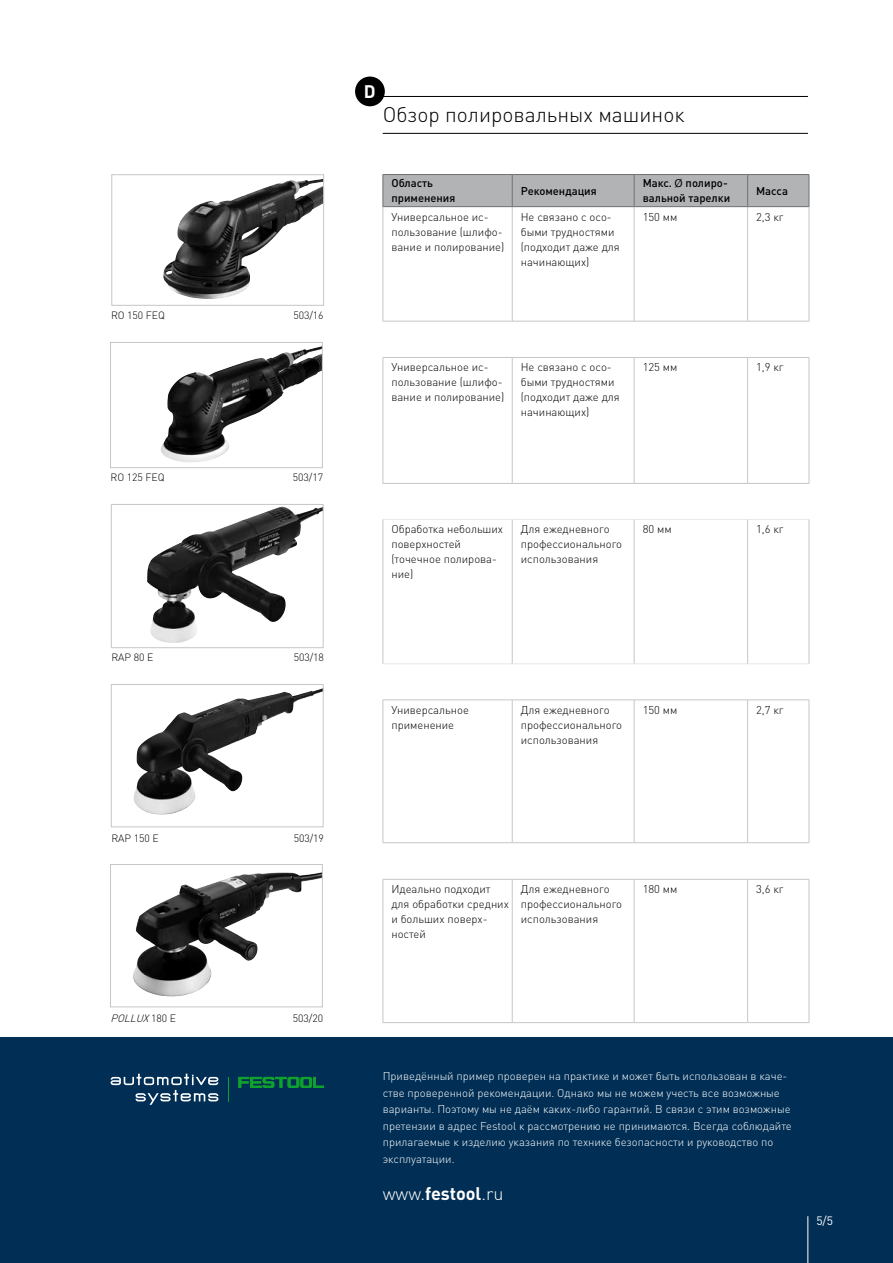
<style>
.page{position:relative;width:893px;height:1263px;background:#fff}
.page>*{position:absolute;margin:0;border:0;box-sizing:border-box;transform-origin:0 0}
.t1{font:300 21px "DIN Pro";color:#000}
.t2{font:300 18px "DIN Pro";color:#fff}
.t3{font:700 18px "DIN Pro";color:#fff}
.t4{font:12px "DIN Pro";color:#fff}
.t5{font:300 11.25px/15px "DIN Pro";color:#000}
.t6{font:300 11.25px/16.5px "DIN Pro";color:#fff}
.t7{font:500 11.25px/15px "DIN Pro";color:#000}
.t8{font:300 10.5px "DIN Pro";letter-spacing:-.005em;color:#000}
.t9{font:italic 300 10.5px "DIN Pro";color:#000}
.s1{font-style:normal}
.s2{font-family:"Verdana";font-weight:400;font-size:10.5px}
.s3{font-weight:700}
</style>
<div class="page">
<div style="left:0;top:1203px;width:893px;height:60px;background:#002e54"></div>
<hr style="left:807px;top:1216px;width:1px;height:47px;background:#fff">
<div style="left:0;top:1037px;width:893px;height:171px;background:#002e54"></div>
<svg style="left:238px;top:1077px;width:86px;height:11px"></svg>
<svg style="left:228px;top:1077px;width:1px;height:24px"></svg>
<svg style="left:111px;top:1074px;width:107px;height:31px"></svg>
<div style="left:355px;top:77px;width:30px;height:29px;background:#000;border-radius:50%"></div>
<hr style="left:383px;top:96px;width:425px;height:1px;background:#000">
<hr style="left:383px;top:133px;width:425px;height:1px;background:#000">
<img style="left:163px;top:180px;width:151px;height:119px">
<div style="left:111px;top:174px;width:213px;height:132px;border:1px solid #c5c6c8"></div>
<img style="left:161px;top:346px;width:160px;height:116px">
<div style="left:110px;top:342px;width:213px;height:126px;border:1px solid #c5c6c8"></div>
<img style="left:147px;top:507px;width:150px;height:136px">
<div style="left:111px;top:504px;width:213px;height:144px;border:1px solid #c5c6c8"></div>
<img style="left:134px;top:690px;width:182px;height:124px">
<div style="left:111px;top:684px;width:213px;height:143px;border:1px solid #c5c6c8"></div>
<img style="left:133px;top:872px;width:188px;height:124px">
<div style="left:110px;top:864px;width:213px;height:143px;border:1px solid #c5c6c8"></div>
<div style="left:384px;top:175px;width:425px;height:31px;background:#b1b3b4"></div>
<hr style="left:383px;top:207px;width:1px;height:114px;background:#c5c6c8">
<hr style="left:512px;top:207px;width:1px;height:114px;background:#c5c6c8">
<hr style="left:634px;top:207px;width:1px;height:114px;background:#c5c6c8">
<hr style="left:747px;top:207px;width:1px;height:114px;background:#c5c6c8">
<hr style="left:809px;top:207px;width:1px;height:114px;background:#c5c6c8">
<hr style="left:383px;top:321px;width:129px;height:1px;background:#c5c6c8">
<hr style="left:512px;top:321px;width:122px;height:1px;background:#c5c6c8">
<hr style="left:634px;top:321px;width:114px;height:1px;background:#c5c6c8">
<hr style="left:748px;top:321px;width:61px;height:1px;background:#c5c6c8">
<hr style="left:383px;top:174px;width:129px;height:1px;background:#707173">
<hr style="left:383px;top:175px;width:1px;height:31px;background:#707173">
<hr style="left:512px;top:174px;width:122px;height:1px;background:#707173">
<hr style="left:512px;top:175px;width:1px;height:31px;background:#707173">
<hr style="left:634px;top:174px;width:114px;height:1px;background:#707173">
<hr style="left:634px;top:175px;width:1px;height:31px;background:#707173">
<hr style="left:748px;top:174px;width:61px;height:1px;background:#707173">
<hr style="left:747px;top:175px;width:1px;height:31px;background:#707173">
<hr style="left:809px;top:175px;width:1px;height:31px;background:#707173">
<hr style="left:383px;top:206px;width:129px;height:1px;background:#707173">
<hr style="left:512px;top:206px;width:122px;height:1px;background:#707173">
<hr style="left:634px;top:206px;width:114px;height:1px;background:#707173">
<hr style="left:748px;top:206px;width:61px;height:1px;background:#707173">
<hr style="left:383px;top:357px;width:129px;height:1px;background:#c5c6c8">
<hr style="left:383px;top:358px;width:1px;height:125px;background:#c5c6c8">
<hr style="left:512px;top:357px;width:122px;height:1px;background:#c5c6c8">
<hr style="left:512px;top:358px;width:1px;height:125px;background:#c5c6c8">
<hr style="left:634px;top:357px;width:114px;height:1px;background:#c5c6c8">
<hr style="left:634px;top:358px;width:1px;height:125px;background:#c5c6c8">
<hr style="left:748px;top:357px;width:61px;height:1px;background:#c5c6c8">
<hr style="left:747px;top:358px;width:1px;height:125px;background:#c5c6c8">
<hr style="left:809px;top:358px;width:1px;height:125px;background:#c5c6c8">
<hr style="left:383px;top:483px;width:129px;height:1px;background:#c5c6c8">
<hr style="left:512px;top:483px;width:122px;height:1px;background:#c5c6c8">
<hr style="left:634px;top:483px;width:114px;height:1px;background:#c5c6c8">
<hr style="left:748px;top:483px;width:61px;height:1px;background:#c5c6c8">
<hr style="left:383px;top:519px;width:129px;height:1px;background:#e8e9ea">
<hr style="left:512px;top:519px;width:122px;height:1px;background:#e8e9ea">
<hr style="left:634px;top:519px;width:114px;height:1px;background:#e8e9ea">
<hr style="left:748px;top:519px;width:61px;height:1px;background:#e8e9ea">
<hr style="left:383px;top:663px;width:129px;height:1px;background:#e8e9ea">
<hr style="left:512px;top:663px;width:122px;height:1px;background:#e8e9ea">
<hr style="left:634px;top:663px;width:114px;height:1px;background:#e8e9ea">
<hr style="left:748px;top:663px;width:61px;height:1px;background:#e8e9ea">
<hr style="left:383px;top:520px;width:1px;height:144px;background:#c5c6c8">
<hr style="left:512px;top:520px;width:1px;height:144px;background:#c5c6c8">
<hr style="left:634px;top:520px;width:1px;height:144px;background:#c5c6c8">
<hr style="left:747px;top:520px;width:1px;height:144px;background:#c5c6c8">
<hr style="left:809px;top:520px;width:1px;height:144px;background:#c5c6c8">
<hr style="left:383px;top:700px;width:129px;height:1px;background:#c5c6c8">
<hr style="left:383px;top:700px;width:1px;height:142px;background:#c5c6c8">
<hr style="left:512px;top:700px;width:122px;height:1px;background:#c5c6c8">
<hr style="left:512px;top:700px;width:1px;height:142px;background:#c5c6c8">
<hr style="left:634px;top:700px;width:114px;height:1px;background:#c5c6c8">
<hr style="left:634px;top:700px;width:1px;height:142px;background:#c5c6c8">
<hr style="left:748px;top:700px;width:61px;height:1px;background:#c5c6c8">
<hr style="left:747px;top:700px;width:1px;height:142px;background:#c5c6c8">
<hr style="left:809px;top:700px;width:1px;height:142px;background:#c5c6c8">
<hr style="left:383px;top:842px;width:129px;height:1px;background:#c5c6c8">
<hr style="left:512px;top:842px;width:122px;height:1px;background:#c5c6c8">
<hr style="left:634px;top:842px;width:114px;height:1px;background:#c5c6c8">
<hr style="left:748px;top:842px;width:61px;height:1px;background:#c5c6c8">
<hr style="left:383px;top:879px;width:129px;height:1px;background:#c5c6c8">
<hr style="left:383px;top:879px;width:1px;height:143px;background:#c5c6c8">
<hr style="left:512px;top:879px;width:122px;height:1px;background:#c5c6c8">
<hr style="left:512px;top:879px;width:1px;height:143px;background:#c5c6c8">
<hr style="left:634px;top:879px;width:114px;height:1px;background:#c5c6c8">
<hr style="left:634px;top:879px;width:1px;height:143px;background:#c5c6c8">
<hr style="left:748px;top:879px;width:61px;height:1px;background:#c5c6c8">
<hr style="left:747px;top:879px;width:1px;height:143px;background:#c5c6c8">
<hr style="left:809px;top:879px;width:1px;height:143px;background:#c5c6c8">
<hr style="left:383px;top:1022px;width:129px;height:1px;background:#c5c6c8">
<hr style="left:512px;top:1022px;width:122px;height:1px;background:#c5c6c8">
<hr style="left:634px;top:1022px;width:114px;height:1px;background:#c5c6c8">
<hr style="left:748px;top:1022px;width:61px;height:1px;background:#c5c6c8">
<p class="t8" style="left:111px;top:308px;width:55px">RO 150 FEQ</p>
<p class="t8" style="left:293px;top:308px;width:32px">503/16</p>
<p class="t8" style="left:111px;top:470px;width:55px">RO 125 FEQ</p>
<p class="t8" style="left:293px;top:470px;width:32px">503/17</p>
<p class="t8" style="left:111px;top:650px;width:43px">RAP 80 E</p>
<p class="t8" style="left:294px;top:650px;width:32px">503/18</p>
<p class="t8" style="left:111px;top:831px;width:49px">RAP 150 E</p>
<p class="t8" style="left:294px;top:831px;width:32px">503/19</p>
<p class="t9" style="left:111px;top:1011px;width:67px">POLLUX<span class="s1">1 8 0 E</span></p>
<p class="t8" style="left:293px;top:1011px;width:32px">503/20</p>
<h2 class="t3" style="left:364px;top:79px;width:13px">D</h2>
<h1 class="t1" style="left:383px;top:100px;width:303px">Обзор полировальных машинок</h1>
<p class="t7" style="left:391px;top:175px;width:66px">Область применения</p>
<p class="t7" style="left:521px;top:183px;width:78px">Рекомендация</p>
<p class="t7" style="left:643px;top:175px;width:89px">Макс. <span class="s2">Ø</span> полиро&shy;вальной тарелки</p>
<p class="t7" style="left:756px;top:183px;width:33px">Масса</p>
<p class="t5" style="left:391px;top:208px;width:114px">Универсальное ис&shy;пользование (шлифо&shy;вание и полирование)</p>
<p class="t5" style="left:521px;top:208px;width:101px">Не связано с осо&shy;быми трудностями (подходит даже для начинающих)</p>
<p class="t5" style="left:643px;top:208px;width:36px">150 мм</p>
<p class="t5" style="left:756px;top:208px;width:29px">2,3 кг</p>
<p class="t5" style="left:391px;top:359px;width:114px">Универсальное ис&shy;пользование (шлифо&shy;вание и полирование)</p>
<p class="t5" style="left:521px;top:359px;width:101px">Не связано с осо&shy;быми трудностями (подходит даже для начинающих)</p>
<p class="t5" style="left:643px;top:359px;width:36px">125 мм</p>
<p class="t5" style="left:756px;top:359px;width:29px">1,9 кг</p>
<p class="t5" style="left:391px;top:521px;width:113px">Обработка небольших поверхностей (точечное полирова&shy;ние)</p>
<p class="t5" style="left:521px;top:521px;width:103px">Для ежедневного профессионального использования</p>
<p class="t5" style="left:643px;top:521px;width:31px">80 мм</p>
<p class="t5" style="left:756px;top:521px;width:29px">1,6 кг</p>
<p class="t5" style="left:391px;top:702px;width:79px">Универсальное применение</p>
<p class="t5" style="left:521px;top:702px;width:103px">Для ежедневного профессионального использования</p>
<p class="t5" style="left:643px;top:702px;width:36px">150 мм</p>
<p class="t5" style="left:756px;top:702px;width:29px">2,7 кг</p>
<p class="t5" style="left:391px;top:881px;width:119px">Идеально подходит для обработки средних и больших поверх&shy;ностей</p>
<p class="t5" style="left:521px;top:881px;width:103px">Для ежедневного профессионального использования</p>
<p class="t5" style="left:643px;top:881px;width:36px">180 мм</p>
<p class="t5" style="left:756px;top:881px;width:29px">3,6 кг</p>
<p class="t6" style="left:383px;top:1067px;width:411px">Приведённый пример проверен на практике и может быть использован в каче&shy;стве проверенной рекомендации. Однако мы не можем учесть все возможные варианты. Поэтому мы не даём каких-либо гарантий. В связи с этим возможные претензии в адрес Festool к рассмотрению не принимаются. Всегда соблюдайте прилагаемые к изделию указания по технике безопасности и руководство по эксплуатации.</p>
<h2 class="t2" style="left:383px;top:1181px;width:122px">www.<span class="s3">festool</span>.ru</h2>
<p class="t4" style="left:816px;top:1213px;width:18px">5/5</p>
</div>
